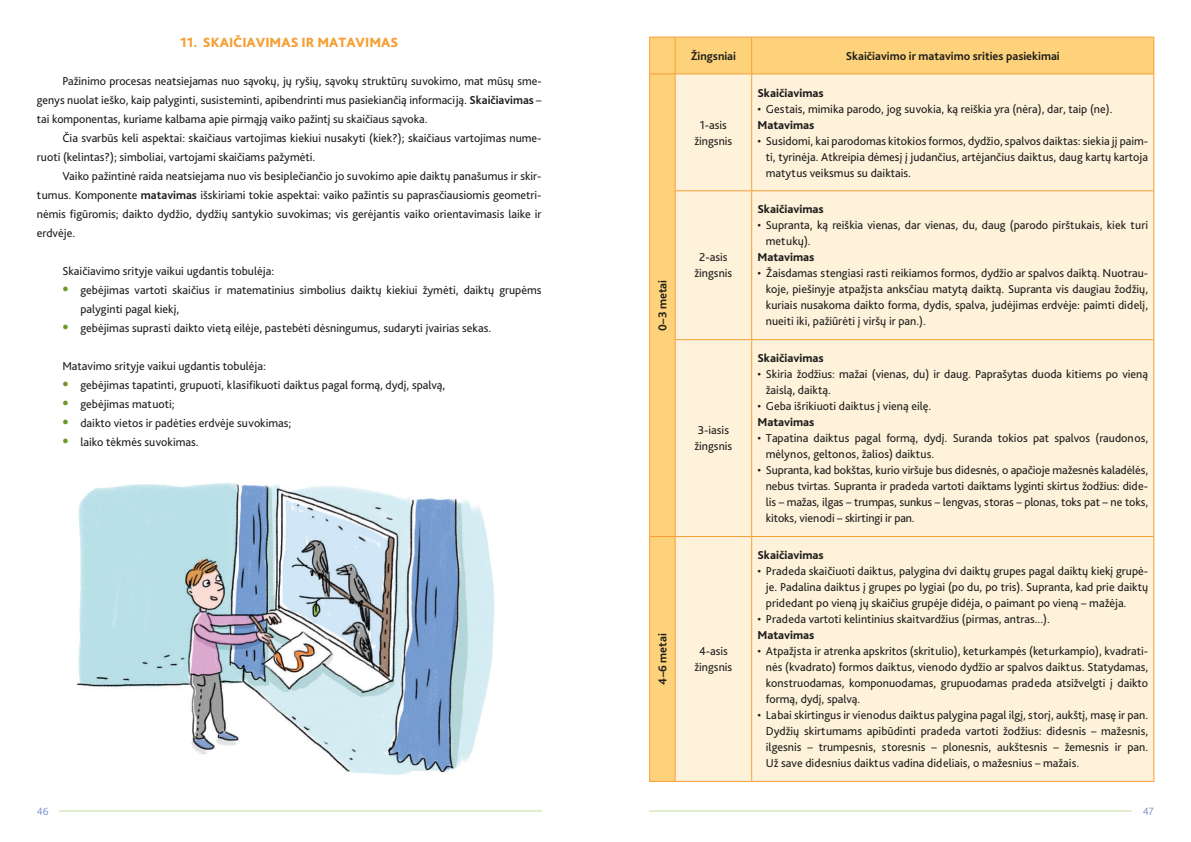
<style>
.page{position:relative;width:1191px;height:842px;background:#fff}
.page>*{position:absolute;margin:0;border:0;box-sizing:border-box;transform-origin:0 0}
.t1{font:800 14px "Bliss Pro";color:#f59f34}
.t2{font:12px/16px "Bliss Pro";color:#1d1d1b;text-align:justify}
.t3{font:800 12px "Bliss Pro";color:#1d1d1b}
.t4{font:700 12px "Bliss Pro";color:#1d1d1b}
.t5{font:300 11px "Bliss Pro";color:#748fc9}
.s1{font-weight:700}
.s2{font-weight:700;font-size:19px;color:#6f9728}
</style>
<div class="page">
<div style="left:650px;top:38px;width:503px;height:743px;background:#fed27a"></div>
<div style="left:676px;top:75px;width:477px;height:706px;background:#fff2db"></div>
<hr style="left:649px;top:74px;width:1px;height:117px;background:#f59f34">
<hr style="left:649px;top:191px;width:1px;height:149px;background:#f59f34">
<hr style="left:649px;top:340px;width:1px;height:196px;background:#f59f34">
<hr style="left:675px;top:74px;width:1px;height:117px;background:#f59f34">
<hr style="left:751px;top:74px;width:1px;height:117px;background:#f59f34">
<hr style="left:1153px;top:74px;width:1px;height:117px;background:#f59f34">
<hr style="left:675px;top:191px;width:76px;height:1px;background:#f59f34">
<hr style="left:675px;top:191px;width:1px;height:148px;background:#f59f34">
<hr style="left:751px;top:191px;width:403px;height:1px;background:#f59f34">
<hr style="left:751px;top:191px;width:1px;height:148px;background:#f59f34">
<hr style="left:1153px;top:191px;width:1px;height:148px;background:#f59f34">
<hr style="left:675px;top:339px;width:76px;height:1px;background:#f59f34">
<hr style="left:675px;top:340px;width:1px;height:196px;background:#f59f34">
<hr style="left:751px;top:339px;width:403px;height:1px;background:#f59f34">
<hr style="left:751px;top:340px;width:1px;height:196px;background:#f59f34">
<hr style="left:1153px;top:340px;width:1px;height:196px;background:#f59f34">
<svg style="left:649px;top:536px;width:26px;height:1px"></svg>
<hr style="left:649px;top:537px;width:1px;height:244px;background:#f59f34">
<hr style="left:675px;top:536px;width:76px;height:1px;background:#f59f34">
<hr style="left:675px;top:537px;width:1px;height:244px;background:#f59f34">
<hr style="left:751px;top:536px;width:403px;height:1px;background:#f59f34">
<hr style="left:751px;top:537px;width:1px;height:244px;background:#f59f34">
<hr style="left:1153px;top:537px;width:1px;height:244px;background:#f59f34">
<svg style="left:649px;top:781px;width:26px;height:1px"></svg>
<hr style="left:675px;top:781px;width:76px;height:1px;background:#f59f34">
<hr style="left:751px;top:781px;width:403px;height:1px;background:#f59f34">
<svg style="left:650px;top:37px;width:25px;height:1px"></svg>
<hr style="left:649px;top:37px;width:1px;height:37px;background:#f59f34">
<hr style="left:675px;top:37px;width:76px;height:1px;background:#f59f34">
<hr style="left:675px;top:37px;width:1px;height:37px;background:#f59f34">
<hr style="left:751px;top:37px;width:403px;height:1px;background:#f59f34">
<hr style="left:751px;top:37px;width:1px;height:37px;background:#f59f34">
<hr style="left:1153px;top:37px;width:1px;height:37px;background:#f59f34">
<svg style="left:649px;top:74px;width:26px;height:1px"></svg>
<hr style="left:675px;top:74px;width:76px;height:1px;background:#f59f34">
<hr style="left:751px;top:74px;width:403px;height:1px;background:#f59f34">
<img style="left:76px;top:482px;width:419px;height:293px">
<hr style="left:60px;top:810px;width:481px;height:2px;background:#e2eed0">
<hr style="left:650px;top:810px;width:482px;height:2px;background:#e2eed0">
<p class="t1" style="left:180px;top:33px;width:220px">11. SKAIČIAVIMAS IR MATAVIMAS</p>
<p class="t2" style="left:37px;top:71px;width:506px;line-height:19px;text-indent:26px">Pažinimo procesas neatsiejamas nuo sąvokų, jų ryšių, sąvokų struktūrų suvokimo, mat mūsų sme&shy;genys nuolat ieško, kaip palyginti, susisteminti, apibendrinti mus pasiekiančią informaciją. <span class="s1">Skaičiavimas</span> – tai komponentas, kuriame kalbama apie pirmąją vaiko pažintį su skaičiaus sąvoka.</p>
<p class="t2" style="left:37px;top:128px;width:506px;line-height:19px;text-indent:26px">Čia svarbūs keli aspektai: skaičiaus vartojimas kiekiui nusakyti (kiek?); skaičiaus vartojimas nume&shy;ruoti (kelintas?); simboliai, vartojami skaičiams pažymėti.</p>
<p class="t2" style="left:37px;top:166px;width:506px;line-height:19px;text-indent:26px">Vaiko pažintinė raida neatsiejama nuo vis besiplečiančio jo suvokimo apie daiktų panašumus ir skir&shy;tumus. Komponente <span class="s1">matavimas</span> išskiriami tokie aspektai: vaiko pažintis su paprasčiausiomis geometri&shy;nėmis figūromis; daikto dydžio, dydžių santykio suvokimas; vis gerėjantis vaiko orientavimasis laike ir erdvėje.</p>
<p class="t2" style="left:62px;top:262px;width:213px">Skaičiavimo srityje vaikui ugdantis tobulėja:</p>
<p class="t2" style="left:80px;top:280px;width:463px;line-height:19px;text-indent:-18px"><span class="s2">•</span> gebėjimas vartoti skaičius ir matematinius simbolius daiktų kiekiui žymėti, daiktų grupėms palyginti pagal kiekį,</p>
<p class="t2" style="left:62px;top:319px;width:430px"><span class="s2">•</span> gebėjimas suprasti daikto vietą eilėje, pastebėti dėsningumus, sudaryti įvairias sekas.</p>
<p class="t2" style="left:62px;top:357px;width:205px">Matavimo srityje vaikui ugdantis tobulėja:</p>
<p class="t2" style="left:62px;top:376px;width:384px"><span class="s2">•</span> gebėjimas tapatinti, grupuoti, klasifikuoti daiktus pagal formą, dydį, spalvą,</p>
<p class="t2" style="left:62px;top:395px;width:114px"><span class="s2">•</span> gebėjimas matuoti;</p>
<p class="t2" style="left:62px;top:414px;width:231px"><span class="s2">•</span> daikto vietos ir padėties erdvėje suvokimas;</p>
<p class="t2" style="left:62px;top:433px;width:138px"><span class="s2">•</span> laiko tėkmės suvokimas.</p>
<p class="t4" style="left:655px;top:331px;width:52px;rotate:-90deg">0–3 metai</p>
<p class="t4" style="left:655px;top:684px;width:53px;rotate:-90deg">4–6 metai</p>
<p class="t4" style="left:691px;top:48px;width:47px">Žingsniai</p>
<p class="t4" style="left:845px;top:48px;width:215px">Skaičiavimo ir matavimo srities pasiekimai</p>
<p class="t2" style="left:694px;top:116px;width:39px;text-align:center">1-asis žingsnis</p>
<p class="t2" style="left:694px;top:249px;width:39px;text-align:center">2-asis žingsnis</p>
<p class="t2" style="left:694px;top:422px;width:39px">3-iasis žingsnis</p>
<p class="t2" style="left:694px;top:643px;width:39px;text-align:center">4-asis žingsnis</p>
<p class="t3" style="left:757px;top:85px;width:68px">Skaičiavimas</p>
<p class="t2" style="left:757px;top:100px;width:357px">• Gestais, mimika parodo, jog suvokia, ką reiškia yra (nėra), dar, taip (ne).</p>
<p class="t3" style="left:757px;top:117px;width:59px">Matavimas</p>
<p class="t2" style="left:766px;top:132px;width:384px;text-indent:-9px">• Susidomi, kai parodomas kitokios formos, dydžio, spalvos daiktas: siekia jį paim&shy;ti, tyrinėja. Atkreipia dėmesį į judančius, artėjančius daiktus, daug kartų kartoja matytus veiksmus su daiktais.</p>
<p class="t3" style="left:757px;top:202px;width:68px">Skaičiavimas</p>
<p class="t2" style="left:766px;top:217px;width:384px;text-indent:-9px">• Supranta, ką reiškia vienas, dar vienas, du, daug (parodo pirštukais, kiek turi metukų).</p>
<p class="t3" style="left:757px;top:250px;width:59px">Matavimas</p>
<p class="t2" style="left:766px;top:265px;width:384px;text-indent:-9px">• Žaisdamas stengiasi rasti reikiamos formos, dydžio ar spalvos daiktą. Nuotrau&shy;koje, piešinyje atpažįsta anksčiau matytą daiktą. Supranta vis daugiau žodžių, kuriais nusakoma daikto forma, dydis, spalva, judėjimas erdvėje: paimti didelį, nueiti iki, pažiūrėti į viršų ir pan.).</p>
<p class="t3" style="left:757px;top:351px;width:68px">Skaičiavimas</p>
<p class="t2" style="left:766px;top:366px;width:384px;text-indent:-9px">• Skiria žodžius: mažai (vienas, du) ir daug. Paprašytas duoda kitiems po vieną žaislą, daiktą.</p>
<p class="t2" style="left:757px;top:398px;width:175px">• Geba išrikiuoti daiktus į vieną eilę.</p>
<p class="t3" style="left:757px;top:415px;width:59px">Matavimas</p>
<p class="t2" style="left:766px;top:430px;width:384px;text-indent:-9px">• Tapatina daiktus pagal formą, dydį. Suranda tokios pat spalvos (raudonos, mėlynos, geltonos, žalios) daiktus.</p>
<p class="t2" style="left:766px;top:462px;width:384px;text-indent:-9px">• Supranta, kad bokštas, kurio viršuje bus didesnės, o apačioje mažesnės kaladėlės, nebus tvirtas. Supranta ir pradeda vartoti daiktams lyginti skirtus žodžius: dide&shy;lis – mažas, ilgas – trumpas, sunkus – lengvas, storas – plonas, toks pat – ne toks, kitoks, vienodi – skirtingi ir pan.</p>
<p class="t3" style="left:757px;top:548px;width:68px">Skaičiavimas</p>
<p class="t2" style="left:766px;top:563px;width:384px;text-indent:-9px">• Pradeda skaičiuoti daiktus, palygina dvi daiktų grupes pagal daiktų kiekį grupė&shy;je. Padalina daiktus į grupes po lygiai (po du, po tris). Supranta, kad prie daiktų pridedant po vieną jų skaičius grupėje didėja, o paimant po vieną – mažėja.</p>
<p class="t2" style="left:757px;top:611px;width:294px">• Pradeda vartoti kelintinius skaitvardžius (pirmas, antras...).</p>
<p class="t3" style="left:757px;top:628px;width:59px">Matavimas</p>
<p class="t2" style="left:766px;top:643px;width:384px;text-indent:-9px">• Atpažįsta ir atrenka apskritos (skritulio), keturkampės (keturkampio), kvadrati&shy;nės (kvadrato) formos daiktus, vienodo dydžio ar spalvos daiktus. Statydamas, konstruodamas, komponuodamas, grupuodamas pradeda atsižvelgti į daikto formą, dydį, spalvą.</p>
<p class="t2" style="left:766px;top:707px;width:384px;text-indent:-9px">• Labai skirtingus ir vienodus daiktus palygina pagal ilgį, storį, aukštį, masę ir pan.<br>Dydžių skirtumams apibūdinti pradeda vartoti žodžius: didesnis – mažesnis, ilgesnis – trumpesnis, storesnis – plonesnis, aukštesnis – žemesnis ir pan.<br>Už save didesnius daiktus vadina dideliais, o mažesnius – mažais.</p>
<p class="t5" style="left:37px;top:804px;width:13px">46</p>
<p class="t5" style="left:1143px;top:804px;width:13px">47</p>
</div>
